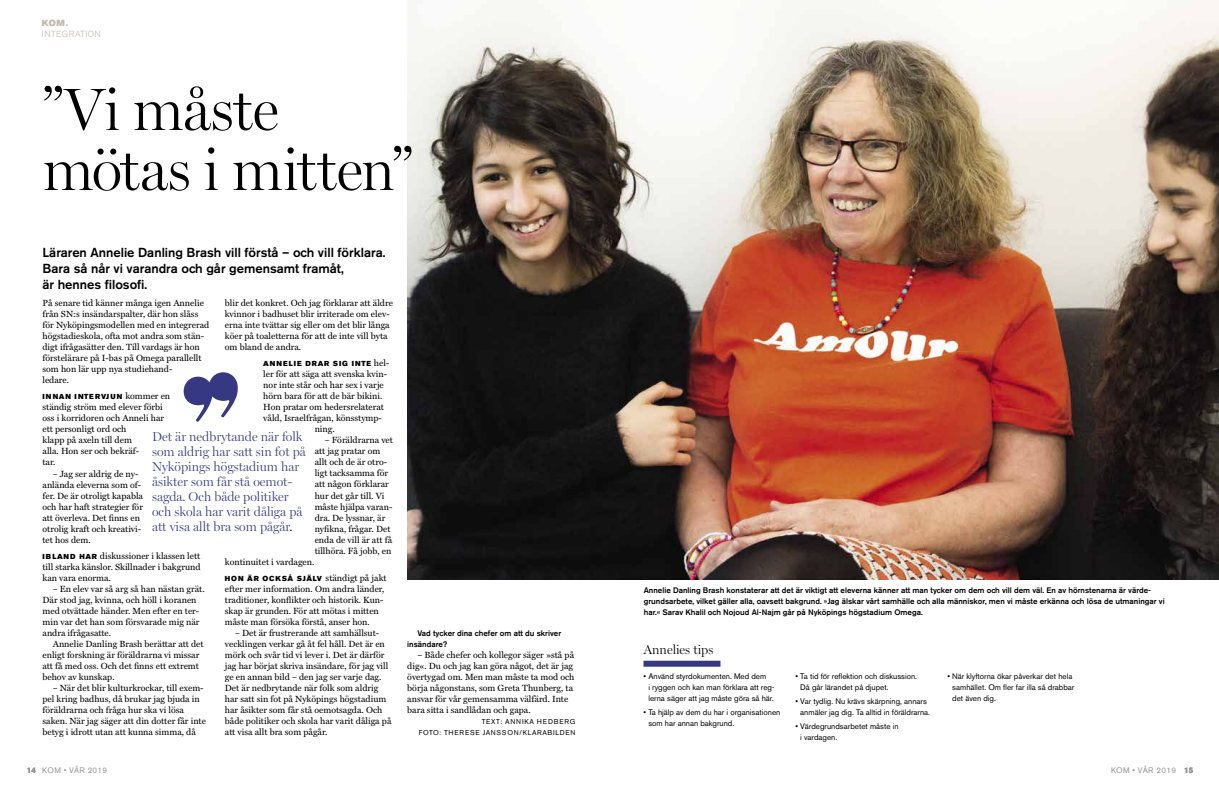
<style>
.page{position:relative;width:1219px;height:794px;background:#fff}
.page>*{position:absolute;margin:0;border:0;box-sizing:border-box;transform-origin:0 0}
.t1{font:300 60px/60px "Miller Display";letter-spacing:-.01em;color:#000}
.t2{font:300 13px/15px "Miller Display";color:#363881}
.t3{font:500 13px/16px "Akzidenz Grotesk BE";color:#000}
.t4{font:300 13px "Miller Display";color:#000}
.t5{font:9px/11px "Miller Text";color:#000}
.t6{font:300 8.8px "Akzidenz Grotesk BE";letter-spacing:.05em;color:#bfb7b0}
.t7{font:8.8px "Akzidenz Grotesk BE Super";color:#bfb7b0}
.t8{font:8px/11px "Akzidenz Grotesk BE";color:#000}
.t9{font:500 8px/11px "Akzidenz Grotesk BE";color:#000}
.t10{font:8px "Akzidenz Grotesk BE";letter-spacing:.04em;color:#939393}
.t11{font:7.2px "Akzidenz Grotesk BE Super";letter-spacing:.1em;color:#000}
.t12{font:7.2px "Akzidenz Grotesk BE Super";letter-spacing:.14em;color:#000}
.t13{font:7.2px "Akzidenz Grotesk BE Super";letter-spacing:.12em;color:#000}
.t14{font:7px/11px "Akzidenz Grotesk BE";letter-spacing:.1em;color:#000;text-align:right}
.s1{font-family:"Miller Text";font-size:9px}
.s2{font-family:"Akzidenz Grotesk BE Super";font-size:7.2px}
.s3{color:#000}
.s4{font-weight:700}
</style>
<div class="page">
<img style="left:407px;top:0;width:812px;height:579px">
<svg style="left:184px;top:372px;width:54px;height:50px"></svg>
<div style="left:643px;top:660px;width:77px;height:6px;background:#363881"></div>
<p class="t7" style="left:42px;top:17px;width:28px">KOM.</p>
<p class="t6" style="left:42px;top:29px;width:61px">INTEGRATION</p>
<h1 class="t1" style="left:43px;top:78px;width:371px">”Vi måste mötas i mitten”</h1>
<h2 class="t3" style="left:43px;top:244px;width:344px">Läraren Annelie Danling Brash vill förstå – och vill förklara.<br>Bara så når vi varandra och går gemensamt framåt,<br>är hennes filosofi.</h2>
<p class="t5" style="left:43px;top:297px;width:168px">På senare tid känner många igen Annelie från SN:s insändarspalter, där hon slåss för Nyköpingsmodellen med en integrerad högstadieskola, ofta mot andra som stän&shy;digt ifrågasätter den. Till vardags är hon förstelärare på I-bas på Omega parallellt som hon lär upp nya studiehand-<br>ledare.</p>
<p class="t12" style="left:43px;top:393px;width:129px">INNAN INTERVJUN <span class="s1">kommer en</span></p>
<p class="t5" style="left:43px;top:402px;width:123px">ständig ström med elever förbi oss i korridoren och Anneli har ett personligt ord och<br>klapp på axeln till dem<br>alla. Hon ser och bekräf-<br>tar.</p>
<p class="t5" style="left:43px;top:468px;width:102px;text-indent:10px">– Jag ser aldrig de ny&shy;anlända eleverna som of&shy;fer. De är otroligt kapabla och har haft strategier för att överleva. Det finns en otrolig kraft och kreativi&shy;tet hos dem.</p>
<p class="t5" style="left:43px;top:550px;width:160px;text-align:justify"><span class="s2">I B LAN D HAR</span> diskussioner i klassen lett till starka känslor. Skillnader i bakgrund kan vara enorma.</p>
<p class="t5" style="left:43px;top:583px;width:164px;text-indent:10px">– En elev var så arg så han nästan grät.<br>Där stod jag, kvinna, och höll i koranen med otvättade händer. Men efter en ter&shy;min var det han som försvarade mig när andra ifrågasatte.</p>
<p class="t5" style="left:43px;top:638px;width:163px;text-indent:10px">Annelie Danling Brash berättar att det enligt forskning är föräldrarna vi missar att få med oss. Och det finns ett extremt behov av kunskap.</p>
<p class="t5" style="left:43px;top:682px;width:165px;text-indent:10px">– När det blir kulturkrockar, till exem&shy;pel kring badhus, då brukar jag bjuda in föräldrarna och fråga hur ska vi lösa saken. När jag säger att din dotter får inte betyg i idrott utan att kunna simma, då</p>
<p class="t5" style="left:225px;top:297px;width:170px">blir det konkret. Och jag förklarar att äldre kvinnor i badhuset blir irriterade om elev&shy;erna inte tvättar sig eller om det blir långa köer på toaletterna för att de inte vill byta om bland de andra.</p>
<p class="t13" style="left:263px;top:360px;width:128px">ANNELIE DRAR SIG INTE <span class="s1">hel-</span></p>
<p class="t5" style="left:263px;top:369px;width:125px;text-align:center">ler för att säga att svenska kvin&shy;nor inte står och har sex i varje hörn bara för att de bär bikini.<br>Hon pratar om hedersrelaterat våld, Israelfrågan, könsstymp&shy;ning.</p>
<p class="t5" style="left:315px;top:435px;width:80px;text-indent:10px">– Föräldrarna vet att jag pratar om allt och de är otro&shy;ligt tacksamma för att någon förklarar hur det går till. Vi måste hjälpa varan&shy;dra. De lyssnar, är nyfikna, frågar. Det enda de vill är att få tillhöra. Få jobb, en</p>
<p class="t5" style="left:225px;top:556px;width:91px">kontinuitet i vardagen.</p>
<p class="t11" style="left:225px;top:574px;width:163px">HON ÄR OCKSÅ SJÄLV <span class="s1">ständigt på jakt</span></p>
<p class="t5" style="left:225px;top:583px;width:161px">efter mer information. Om andra länder, traditioner, konflikter och historik. Kun&shy;skap är grunden. För att mötas i mitten måste man försöka förstå, anser hon.</p>
<p class="t5" style="left:225px;top:627px;width:168px;text-indent:10px">– Det är frustrerande att samhällsut&shy;vecklingen verkar gå åt fel håll. Det är en mörk och svår tid vi lever i. Det är därför jag har börjat skriva insändare, för jag vill ge en annan bild – den jag ser varje dag.<br>Det är nedbrytande när folk som aldrig har satt sin fot på Nyköpings högstadium har åsikter som får stå oemotsagda. Och både politiker och skola har varit dåliga på att visa allt bra som pågår.</p>
<p class="t9" style="left:407px;top:627px;width:155px;text-indent:10px">Vad tycker dina chefer om att du skriver insändare?</p>
<h2 class="t2" style="left:152px;top:429px;width:155px">Det är nedbrytande när folk som aldrig har satt sin fot på<br>Nyköpings högstadium har åsikter som får stå oemot&shy;sagda. Och både politiker och skola har varit dåliga på att visa allt bra som pågår<span class="s3">.</span></h2>
<p class="t5" style="left:407px;top:649px;width:169px;text-indent:10px">– Både chefer och kollegor säger »stå på dig«. Du och jag kan göra något, det är jag övertygad om. Men man måste ta mod och börja någonstans, som Greta Thunberg, ta ansvar för vår gemensamma välfärd. Inte bara sitta i sandlådan och gapa.</p>
<p class="t14" style="left:419px;top:716px;width:158px">TEXT: ANNIKA HEDBERG<br>FOTO: THERESE JANSSON/KLARABILDEN</p>
<p class="t9" style="left:644px;top:585px;width:522px">Annelie Danling Brash konstaterar att det är viktigt att eleverna känner att man tycker om dem och vill dem väl. En av hörnstenarna är värde&shy;grundsarbete, vilket gäller alla, oavsett bakgrund. »Jag älskar vårt samhälle och alla människor, men vi måste erkänna och lösa de utmaningar vi har.« Sarav Khalil och Nojoud Al-Najm går på Nyköpings högstadium Omega.</p>
<h2 class="t4" style="left:643px;top:641px;width:71px">Annelies tips</h2>
<p class="t8" style="left:648px;top:671px;width:128px;text-indent:-5px">• Använd styrdokumenten. Med dem<br>i ryggen och kan man förklara att reg&shy;lerna säger att jag måste göra så här.</p>
<p class="t8" style="left:648px;top:706px;width:134px;text-indent:-5px">• Ta hjälp av dem du har i organisationen som har annan bakgrund.</p>
<p class="t8" style="left:952px;top:671px;width:124px;text-indent:-5px">• När klyftorna ökar påverkar det hela samhället. Om fler far illa så drabbar det även dig.</p>
<p class="t8" style="left:800px;top:671px;width:118px;text-indent:-5px">• Ta tid för reflektion och diskussion.<br>Då går lärandet på djupet.</p>
<p class="t8" style="left:800px;top:695px;width:131px;text-indent:-5px">• Var tydlig. Nu krävs skärpning, annars anmäler jag dig. Ta alltid in föräldrarna.</p>
<p class="t8" style="left:800px;top:720px;width:100px;text-indent:-5px">• Värdegrundsarbetet måste in i vardagen.</p>
<p class="t10" style="left:27px;top:765px;width:82px"><span class="s4">14</span> KOM • VÅR 2019</p>
<p class="t10" style="left:1111px;top:765px;width:84px">KOM • VÅR 2019 <span class="s4">15</span></p>
</div>
